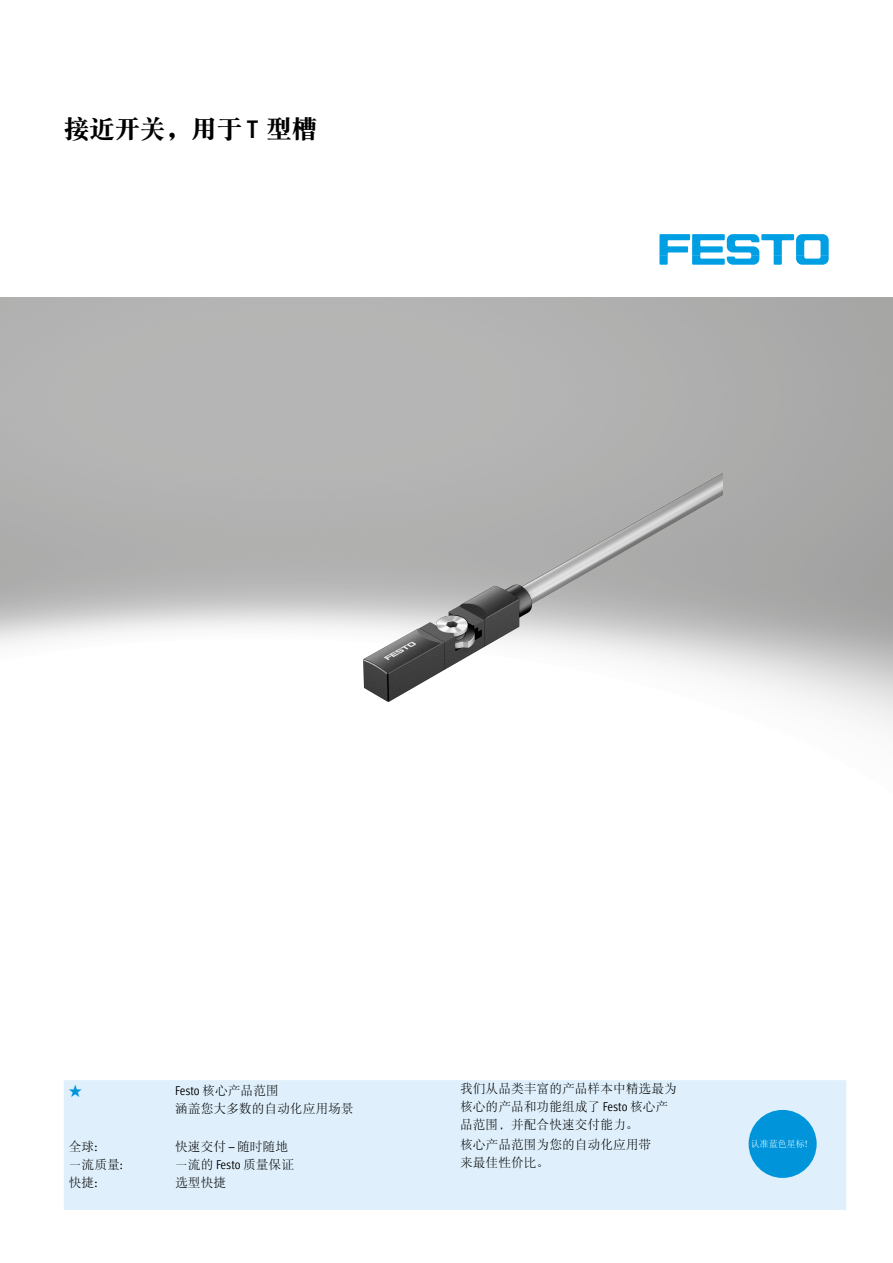
<style>
.page{position:relative;width:893px;height:1263px;background:#fff}
.page>*{position:absolute;margin:0;border:0;box-sizing:border-box;transform-origin:0 0}
.t1{font:25.5px "DF Song GB W9";color:#000}
.t2{font:12.75px/18px "DF Song GB W3";color:#000}
.t3{font:12.75px "Meto Pict 182";color:#0095db}
.t4{font:9px "DF Song GB W3";color:#fff}
.s1{font-family:"Meta Cond LF";font-weight:700}
.s2{font-family:"Festo";font-stretch:condensed}
</style>
<div class="page">
<svg style="left:659px;top:234px;width:170px;height:31px"></svg>
<img style="left:0;top:298px;width:893px;height:430px">
<img style="left:363px;top:472px;width:360px;height:229px">
<div style="left:64px;top:1080px;width:782px;height:130px;background:#dff0fc"></div>
<div style="left:749px;top:1110px;width:68px;height:68px;background:#0095db;border-radius:50%"></div>
<h1 class="t1" style="left:64px;top:115px;width:255px">接近开关，用于 <span class="s1">T</span> 型槽</h1>
<p class="t3" style="left:69px;top:1083px;width:15px">e</p>
<p class="t2" style="left:175px;top:1081px;width:180px"><span class="s2">Festo</span> 核心产品范围<br>涵盖您大多数的自动化应用场景</p>
<p class="t2" style="left:460px;top:1079px;width:218px">我们从品类丰富的产品样本中精选最为核心的产品和功能组成了 <span class="s2">Festo</span> 核心产品范围，并配合快速交付能力。</p>
<p class="t2" style="left:69px;top:1137px;width:56px">全球<span class="s2">:<br></span>一流质量<span class="s2">:</span>快捷<span class="s2">:</span></p>
<p class="t2" style="left:175px;top:1137px;width:120px">快速交付 <span class="s2">–</span> 随时随地一流的 <span class="s2">Festo</span> 质量保证选型快捷</p>
<p class="t2" style="left:460px;top:1135px;width:193px">核心产品范围为您的自动化应用带来最佳性价比。</p>
<p class="t4" style="left:751px;top:1138px;width:65px">认准蓝色星标！</p>
</div>
